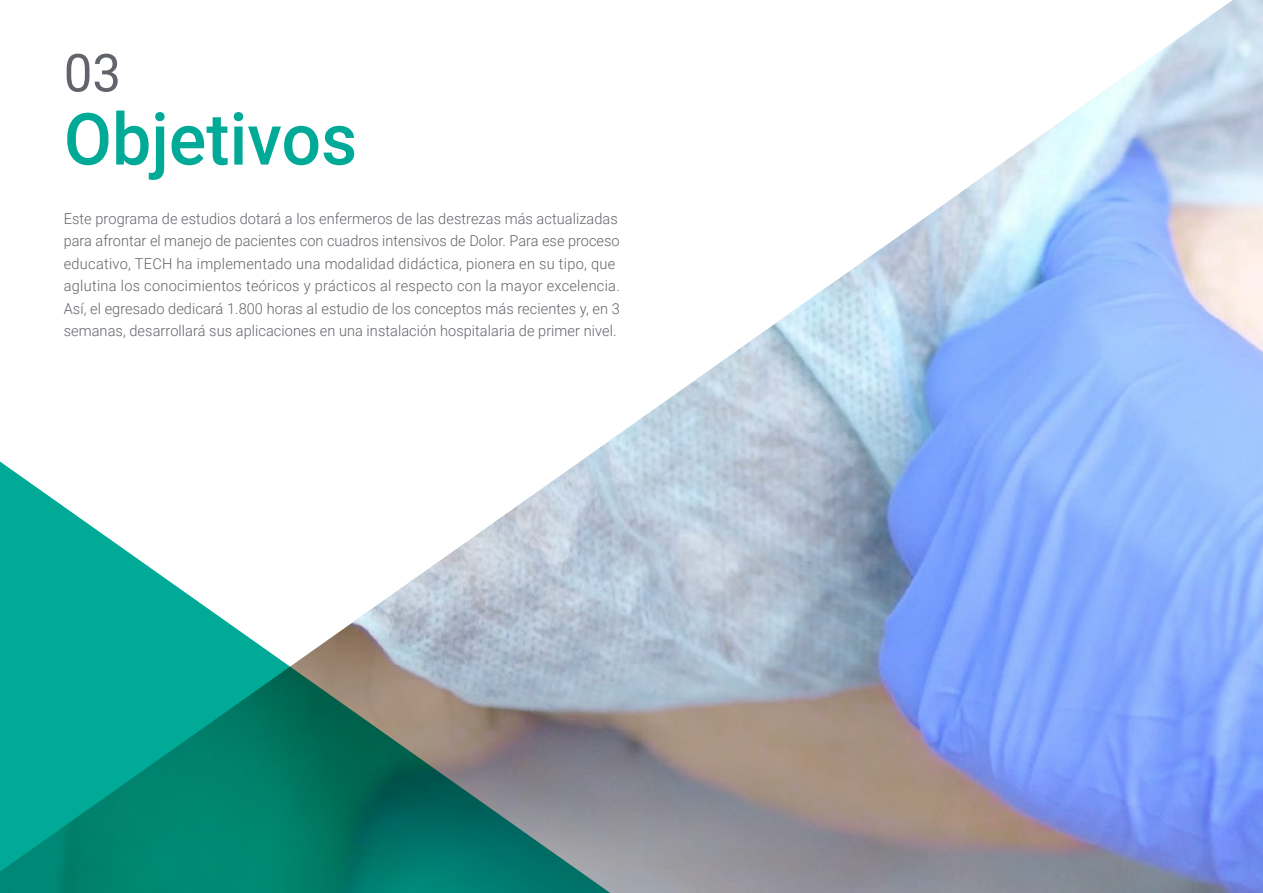
<style>
.page{position:relative;width:1263px;height:893px;background:#fff}
.page>*{position:absolute;margin:0;border:0;box-sizing:border-box;transform-origin:0 0}
.t1{font:500 72px "Roboto";color:#00aa97}
.t2{font:52.5px "Roboto";color:#61646a}
.t3{font:300 15px/22.5px "Roboto";letter-spacing:.005em;color:#61646a}
</style>
<div class="page">
<img style="left:602px;top:0;width:661px;height:893px">
<svg style="left:0;top:446px;width:640px;height:447px"></svg>
<h2 class="t2" style="left:64px;top:36px;width:59px">03</h2>
<h1 class="t1" style="left:64px;top:89px;width:295px">Objetivos</h1>
<p class="t3" style="left:64px;top:207px;width:557px">Este programa de estudios dotará a los enfermeros de las destrezas más actualizadas para afrontar el manejo de pacientes con cuadros intensivos de Dolor. Para ese proceso educativo, TECH ha implementado una modalidad didáctica, pionera en su tipo, que aglutina los conocimientos teóricos y prácticos al respecto con la mayor excelencia.<br>Así, el egresado dedicará 1.800 horas al estudio de los conceptos más recientes y, en 3 semanas, desarrollará sus aplicaciones en una instalación hospitalaria de primer nivel.</p>
</div>
